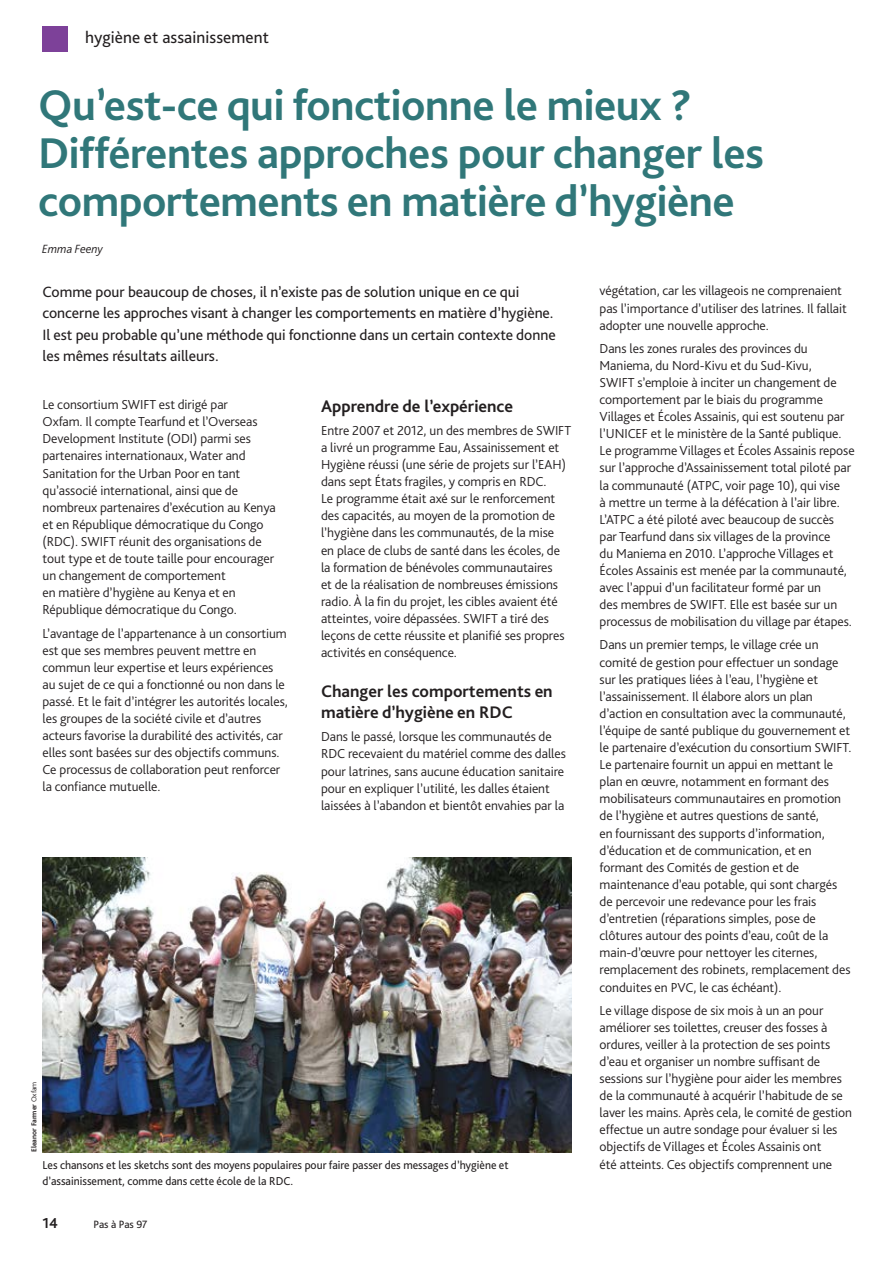
<style>
.page{position:relative;width:893px;height:1263px;background:#fff}
.page>*{position:absolute;margin:0;border:0;box-sizing:border-box;transform-origin:0 0}
.t1{font:700 45px/48px "Bliss Pro";letter-spacing:-.01em;color:#307779}
.t2{font:700 17.55px/21px "Bliss Pro";color:#231f20}
.t3{font:17.25px "Bliss Pro";letter-spacing:.005em;color:#231f20}
.t4{font:15.6px/21.5px "Bliss Pro";letter-spacing:-.005em;color:#231f20}
.t5{font:700 15px "Bliss Pro";color:#231f20}
.t6{font:300 13.65px/17.1px "Bliss Pro";letter-spacing:-.005em;color:#231f20}
.t7{font:italic 300 12.45px "Bliss Pro";color:#231f20}
.t8{font:12px/15.5px "Bliss Pro";color:#231f20}
.t9{font:11.1px "Bliss Pro";letter-spacing:-.015em;color:#231f20}
.t10{font:700 7.5px "Bliss Pro";color:#231f20}
.s1{font-weight:300}
</style>
<div class="page">
<div style="left:43px;top:26px;width:25px;height:25px;background:#7d4199"></div>
<img style="left:43px;top:857px;width:529px;height:295px">
<p class="t3" style="left:85px;top:26px;width:186px">hygiène et assainissement</p>
<h1 class="t1" style="left:38px;top:80px;width:728px">Qu’est-ce qui fonctionne le mieux ?<br>Différentes approches pour changer les comportements en matière d’hygiène</h1>
<p class="t7" style="left:42px;top:241px;width:62px">Emma Feeny</p>
<p class="t4" style="left:43px;top:280px;width:515px">Comme pour beaucoup de choses, il n’existe pas de solution unique en ce qui concerne les approches visant à changer les comportements en matière d’hygiène.<br>Il est peu probable qu’une méthode qui fonctionne dans un certain contexte donne les mêmes résultats ailleurs.</p>
<p class="t6" style="left:43px;top:396px;width:235px">Le consortium SWIFT est dirigé par<br>Oxfam. Il compte Tearfund et l’Overseas Development Institute (ODI) parmi ses partenaires internationaux, Water and Sanitation for the Urban Poor en tant qu’associé international, ainsi que de nombreux partenaires d’exécution au Kenya et en République démocratique du Congo (RDC). SWIFT réunit des organisations de tout type et de toute taille pour encourager un changement de comportement<br>en matière d’hygiène au Kenya et en République démocratique du Congo.</p>
<p class="t6" style="left:43px;top:624px;width:247px">L’avantage de l’appartenance à un consortium est que ses membres peuvent mettre en commun leur expertise et leurs expériences au sujet de ce qui a fonctionné ou non dans le passé. Et le fait d’intégrer les autorités locales, les groupes de la société civile et d’autres acteurs favorise la durabilité des activités, car elles sont basées sur des objectifs communs.<br>Ce processus de collaboration peut renforcer la confiance mutuelle.</p>
<p class="t2" style="left:321px;top:395px;width:194px">Apprendre de l’expérience</p>
<p class="t6" style="left:321px;top:421px;width:252px">Entre 2007 et 2012, un des membres de SWIFT a livré un programme Eau, Assainissement et Hygiène réussi (une série de projets sur l’EAH) dans sept États fragiles, y compris en RDC.<br>Le programme était axé sur le renforcement des capacités, au moyen de la promotion de l’hygiène dans les communautés, de la mise<br>en place de clubs de santé dans les écoles, de la formation de bénévoles communautaires<br>et de la réalisation de nombreuses émissions radio. À la fin du projet, les cibles avaient été atteintes, voire dépassées. SWIFT a tiré des leçons de cette réussite et planifié ses propres activités en conséquence.</p>
<p class="t2" style="left:321px;top:680px;width:233px">Changer les comportements en matière d’hygiène en RDC</p>
<p class="t6" style="left:321px;top:728px;width:246px">Dans le passé, lorsque les communautés de RDC recevaient du matériel comme des dalles pour latrines, sans aucune éducation sanitaire pour en expliquer l’utilité, les dalles étaient laissées à l’abandon et bientôt envahies par la</p>
<p class="t10" style="left:29px;top:1152px;width:72px;rotate:-90deg">Eleanor Farmer <span class="s1">Oxfam</span></p>
<p class="t8" style="left:43px;top:1157px;width:468px">Les chansons et les sketchs sont des moyens populaires pour faire passer des messages d’hygiène et d’assainissement, comme dans cette école de la RDC.</p>
<p class="t5" style="left:43px;top:1213px;width:17px">14</p>
<p class="t9" style="left:94px;top:1217px;width:55px">Pas à Pas 97</p>
<p class="t6" style="left:600px;top:282px;width:249px">végétation, car les villageois ne comprenaient pas l’importance d’utiliser des latrines. Il fallait adopter une nouvelle approche.</p>
<p class="t6" style="left:600px;top:339px;width:257px">Dans les zones rurales des provinces du Maniema, du Nord-Kivu et du Sud-Kivu,<br>SWIFT s’emploie à inciter un changement de comportement par le biais du programme Villages et Écoles Assainis, qui est soutenu par l’UNICEF et le ministère de la Santé publique.<br>Le programme Villages et Écoles Assainis repose sur l’approche d’Assainissement total piloté par la communauté (ATPC, voir page 10), qui vise<br>à mettre un terme à la défécation à l’air libre.<br>L’ATPC a été piloté avec beaucoup de succès par Tearfund dans six villages de la province<br>du Maniema en 2010. L’approche Villages et Écoles Assainis est menée par la communauté, avec l’appui d’un facilitateur formé par un<br>des membres de SWIFT. Elle est basée sur un processus de mobilisation du village par étapes.</p>
<p class="t6" style="left:600px;top:636px;width:254px">Dans un premier temps, le village crée un comité de gestion pour effectuer un sondage sur les pratiques liées à l’eau, l’hygiène et l’assainissement. Il élabore alors un plan d’action en consultation avec la communauté, l’équipe de santé publique du gouvernement et le partenaire d’exécution du consortium SWIFT.<br>Le partenaire fournit un appui en mettant le plan en œuvre, notamment en formant des mobilisateurs communautaires en promotion de l’hygiène et autres questions de santé,<br>en fournissant des supports d’information, d’éducation et de communication, et en formant des Comités de gestion et de maintenance d’eau potable, qui sont chargés de percevoir une redevance pour les frais d’entretien (réparations simples, pose de clôtures autour des points d’eau, coût de la main-d’œuvre pour nettoyer les citernes, remplacement des robinets, remplacement des conduites en PVC, le cas échéant).</p>
<p class="t6" style="left:600px;top:1001px;width:254px">Le village dispose de six mois à un an pour améliorer ses toilettes, creuser des fosses à ordures, veiller à la protection de ses points d’eau et organiser un nombre suffisant de sessions sur l’hygiène pour aider les membres de la communauté à acquérir l’habitude de se laver les mains. Après cela, le comité de gestion effectue un autre sondage pour évaluer si les objectifs de Villages et Écoles Assainis ont<br>été atteints. Ces objectifs comprennent une</p>
</div>
